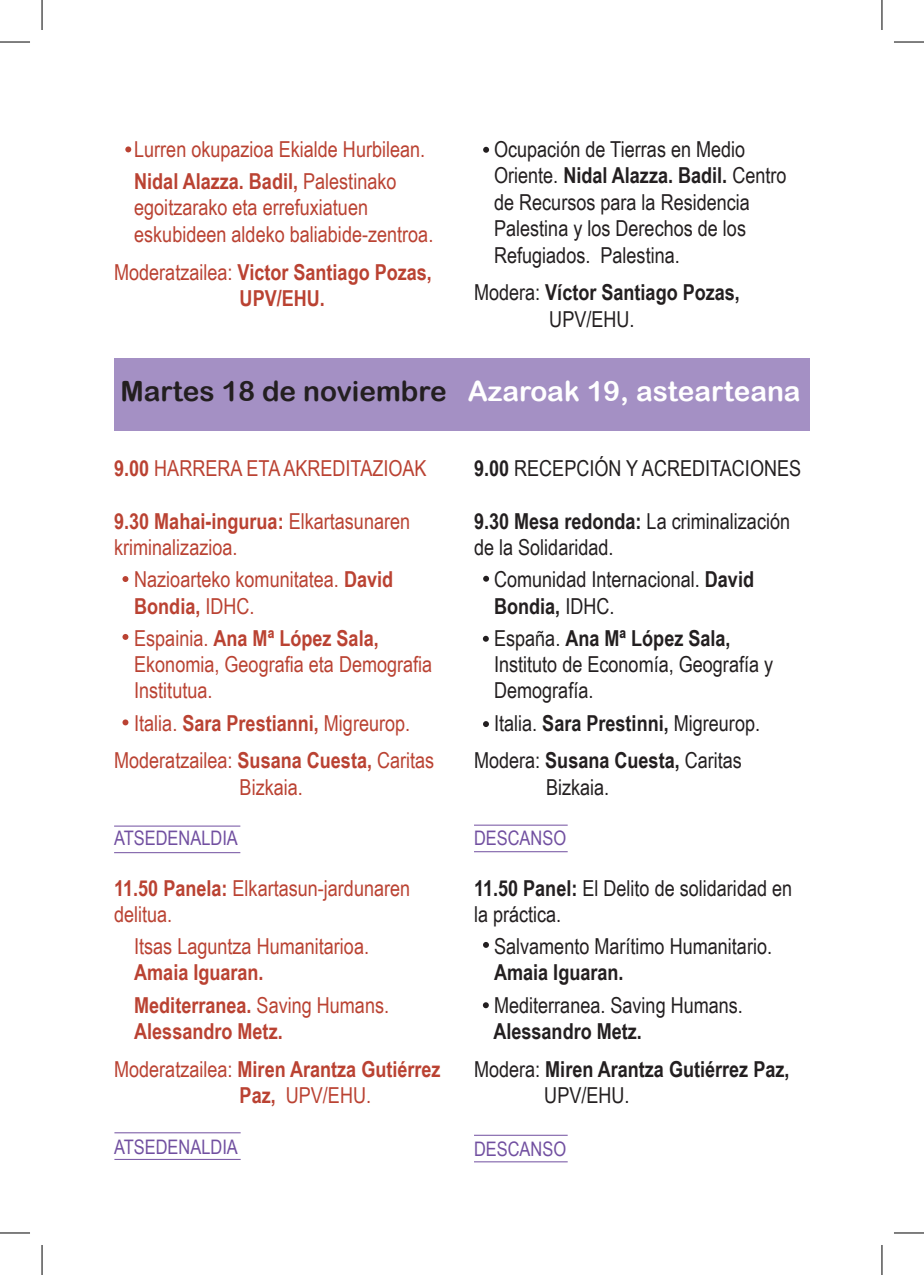
<style>
.page{position:relative;width:924px;height:1275px;background:#fff}
.page>*{position:absolute;margin:0;border:0;box-sizing:border-box;transform-origin:0 0}
.t1{font:28px "Arial Rounded MT Bold";color:#fff}
.t2{font:22px/26.4px "Arial Narrow";color:#231f20}
.t3{font:22px/26.4px "Arial Narrow";color:#ba4232}
.t4{font:700 22px/26.4px "Arial Narrow";color:#ba4232}
.t5{font:700 22px/26.4px "Arial Narrow";color:#231f20}
.t6{font:20px "Arial Narrow";color:#714fa0}
.s1{font-weight:700}
.s2{font-weight:400}
.s3{color:#231f20}
</style>
<div class="page">
<svg style="left:483px;top:147px;width:6px;height:6px"></svg>
<div style="left:114px;top:358px;width:695px;height:72px;background:#a490c4"></div>
<hr style="left:474px;top:851px;width:93px;height:1px;background:#714fa0">
<hr style="left:474px;top:824px;width:93px;height:1px;background:#714fa0">
<svg style="left:483px;top:576px;width:6px;height:6px"></svg>
<svg style="left:483px;top:721px;width:5px;height:6px"></svg>
<svg style="left:483px;top:942px;width:5px;height:6px"></svg>
<svg style="left:482px;top:1002px;width:6px;height:6px"></svg>
<hr style="left:474px;top:1161px;width:93px;height:1px;background:#714fa0">
<hr style="left:474px;top:1134px;width:93px;height:1px;background:#714fa0">
<svg style="left:482px;top:636px;width:6px;height:6px"></svg>
<svg style="left:125px;top:146px;width:6px;height:6px"></svg>
<svg style="left:122px;top:576px;width:6px;height:6px"></svg>
<svg style="left:122px;top:634px;width:6px;height:6px"></svg>
<svg style="left:122px;top:719px;width:6px;height:6px"></svg>
<hr style="left:114px;top:852px;width:126px;height:1px;background:#714fa0">
<hr style="left:114px;top:825px;width:126px;height:1px;background:#714fa0">
<hr style="left:114px;top:1158px;width:126px;height:1px;background:#714fa0">
<hr style="left:114px;top:1132px;width:126px;height:1px;background:#714fa0">
<hr style="left:0;top:42px;width:30px;height:1px;background:#000">
<hr style="left:893px;top:42px;width:30px;height:1px;background:#000">
<hr style="left:0;top:1232px;width:30px;height:1px;background:#000">
<hr style="left:893px;top:1232px;width:30px;height:1px;background:#000">
<hr style="left:42px;top:0;width:1px;height:30px;background:#000">
<hr style="left:42px;top:1245px;width:1px;height:30px;background:#000">
<hr style="left:881px;top:0;width:1px;height:30px;background:#000">
<hr style="left:881px;top:1245px;width:1px;height:30px;background:#000">
<p class="t3" style="left:134px;top:132px;width:292px;line-height:32px">Lurren okupazioa Ekialde Hurbilean.<br><span class="s1">Nidal Alazza. Badil,</span> Palestinako</p>
<p class="t3" style="left:134px;top:194px;width:300px">egoitzarako eta errefuxiatuen eskubideen aldeko baliabide-zentroa.</p>
<p class="t4" style="left:239px;top:258px;width:194px;text-indent:-125px"><span class="s2">Moderatzailea:</span> Victor Santiago Pozas,<br>UPV/EHU.</p>
<p class="t2" style="left:494px;top:135px;width:294px">Ocupación de Tierras en Medio<br>Oriente. <span class="s1">Nidal Alazza. Badil.</span> Centro de Recursos para la Residencia<br>Palestina y los Derechos de los<br>Refugiados. Palestina.</p>
<p class="t5" style="left:549px;top:278px;width:192px;text-indent:-75px"><span class="s2">Modera:</span> Víctor Santiago Pozas,<br><span class="s2">UPV/EHU.</span></p>
<p class="t1" style="left:120px;top:374px;width:681px"><span class="s3">Martes 18 de noviembre</span> Azaroak 19, astearteana</p>
<p class="t3" style="left:114px;top:454px;width:314px"><span class="s1">9.00</span> HARRERA ETA AKREDITAZIOAK</p>
<p class="t3" style="left:114px;top:507px;width:297px"><span class="s1">9.30 Mahai-ingurua:</span> Elkartasunaren kriminalizazioa.</p>
<p class="t3" style="left:134px;top:565px;width:260px">Nazioarteko komunitatea. <span class="s1">David<br>Bondia,</span> IDHC.</p>
<p class="t3" style="left:134px;top:624px;width:299px">Espainia. <span class="s1">Ana Mª López Sala,<br></span>Ekonomia, Geografia eta Demografia<br>Institutua.</p>
<p class="t3" style="left:114px;top:703px;width:321px;line-height:37.8px;text-align:center">Italia. <span class="s1">Sara Prestianni,</span> Migreurop.<br>Moderatzailea: <span class="s1">Susana Cuesta,</span> Caritas</p>
<p class="t3" style="left:239px;top:773px;width:65px">Bizkaia.</p>
<p class="t6" style="left:114px;top:823px;width:125px">ATSEDENALDIA</p>
<p class="t3" style="left:114px;top:873px;width:297px"><span class="s1">11.50 Panela:</span> Elkartasun-jardunaren delitua.</p>
<p class="t3" style="left:134px;top:932px;width:236px">Itsas Laguntza Humanitarioa.</p>
<p class="t4" style="left:134px;top:955px;width:256px;line-height:32px">Amaia Iguaran.<br>Mediterranea. <span class="s2">Saving Humans.</span></p>
<p class="t4" style="left:114px;top:1011px;width:328px;line-height:37.8px;text-indent:20px">Alessandro Metz.<br><span class="s2">Moderatzailea:</span> Miren Arantza Gutiérrez</p>
<p class="t3" style="left:239px;top:1081px;width:133px"><span class="s1">Paz,</span> UPV/EHU.</p>
<p class="t6" style="left:114px;top:1131px;width:125px">ATSEDENALDIA</p>
<p class="t2" style="left:474px;top:454px;width:328px"><span class="s1">9.00</span> RECEPCIÓN Y ACREDITACIONES</p>
<p class="t2" style="left:474px;top:507px;width:317px"><span class="s1">9.30 Mesa redonda:</span> La criminalización de la Solidaridad.</p>
<p class="t2" style="left:494px;top:565px;width:261px">Comunidad Internacional. <span class="s1">David<br>Bondia,</span> IDHC.</p>
<p class="t2" style="left:494px;top:624px;width:280px">España. <span class="s1">Ana Mª López Sala,<br></span>Instituto de Economía, Geografía y<br>Demografía.</p>
<p class="t2" style="left:474px;top:703px;width:287px;line-height:37.8px;text-indent:20px">Italia. <span class="s1">Sara Prestinni,</span> Migreurop.<br>Modera: <span class="s1">Susana Cuesta,</span> Caritas</p>
<p class="t2" style="left:546px;top:773px;width:65px">Bizkaia.</p>
<p class="t6" style="left:474px;top:823px;width:94px">DESCANSO</p>
<p class="t2" style="left:474px;top:873px;width:319px"><span class="s1">11.50 Panel:</span> El Delito de solidaridad en la práctica.</p>
<p class="t2" style="left:494px;top:932px;width:279px">Salvamento Marítimo Humanitario.</p>
<p class="t5" style="left:494px;top:958px;width:131px">Amaia Iguaran.</p>
<p class="t2" style="left:494px;top:990px;width:250px">Mediterranea. Saving Humans.</p>
<p class="t5" style="left:474px;top:1011px;width:317px;line-height:37.8px;text-indent:19px">Alessandro Metz.<br><span class="s2">Modera:</span> Miren Arantza Gutiérrez Paz,</p>
<p class="t2" style="left:544px;top:1081px;width:87px">UPV/EHU.</p>
<p class="t6" style="left:474px;top:1134px;width:94px">DESCANSO</p>
</div>
